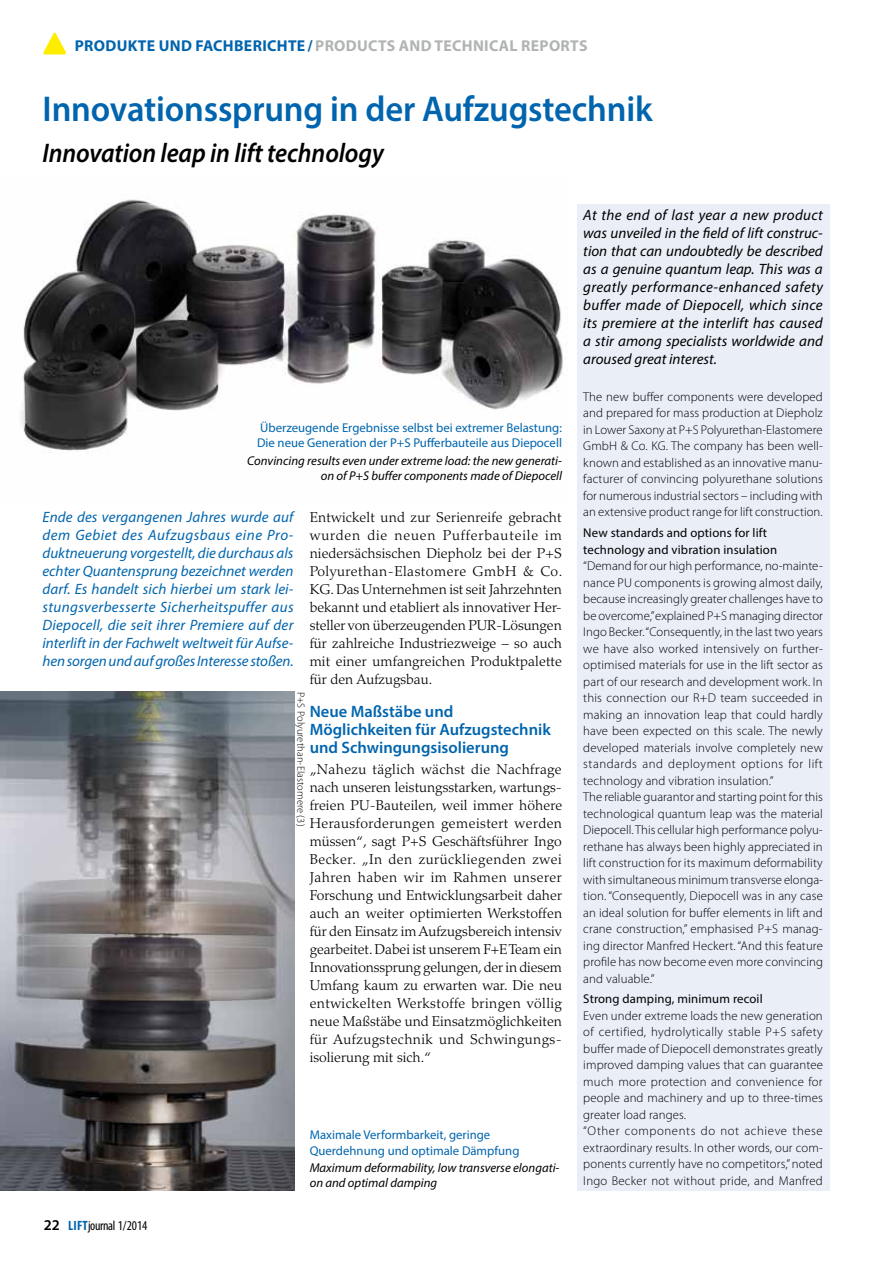
<style>
.page{position:relative;width:893px;height:1263px;background:#fff}
.page>*{position:absolute;margin:0;border:0;box-sizing:border-box;transform-origin:0 0}
.t1{font:600 36px "Myriad Pro";letter-spacing:-.005em;color:#0065ae;scale:.96 1}
.t2{font:italic 600 27px "Myriad Pro";letter-spacing:-.005em;color:#000;scale:.93 1}
.t3{font:600 16.5px/18px "Myriad Pro";color:#0065ae}
.t4{font:700 15.75px "Myriad Pro";color:#b1b3b4}
.t5{font:700 15.75px "Myriad Pro";color:#0065ae}
.t6{font:italic 15px/18px "Myriad Pro";letter-spacing:-.01em;color:#0065ae;text-align:justify}
.t7{font:italic 15px/18px "Myriad Pro";letter-spacing:.005em;color:#000;text-align:justify}
.t8{font:300 14.25px/18px "Palatino";color:#000;text-align:justify}
.t9{font:condensed 13.5px "Myriad Pro";letter-spacing:-.025em;color:#000}
.t10{font:300 12.75px/16.5px "Myriad Pro";letter-spacing:.01em;color:#000}
.t11{font:12.75px/15.3px "Myriad Pro";color:#0065ae}
.t12{font:italic 12.75px/15.3px "Myriad Pro";color:#000;text-align:right}
.t13{font:12.75px/16.5px "Myriad Pro";letter-spacing:.01em;color:#000}
.t14{font:300 10.5px "Myriad Pro";letter-spacing:.01em;color:#000}
.s1{color:#0065ae}
.s2{font-weight:600;font-stretch:normal;font-size:15px}
.s3{font-weight:700;color:#0065ae}
</style>
<div class="page">
<div style="left:577px;top:204px;width:252px;height:987px;background:#eaeef7"></div>
<img style="left:0;top:692px;width:295px;height:499px">
<img style="left:21px;top:199px;width:542px;height:254px">
<svg style="left:43px;top:32px;width:24px;height:23px"></svg>
<p class="t5" style="left:75px;top:35px;width:21px">PRODUKTE</p>
<p class="t5" style="left:159px;top:35px;width:12px">UND</p>
<p class="t5" style="left:195px;top:35px;width:10px">FACHBERICHTE</p>
<p class="t4" style="left:307px;top:35px;width:29px"><span class="s1">/</span>PRODUCTS</p>
<p class="t4" style="left:399px;top:35px;width:12px">AND</p>
<p class="t4" style="left:435px;top:35px;width:11px">TECHNICAL</p>
<p class="t4" style="left:521px;top:35px;width:11px">REPORTS</p>
<h1 class="t1" style="left:43px;top:86px;width:637px">Innovationssprung in der Aufzugstechnik</h1>
<h2 class="t2" style="left:43px;top:136px;width:369px">Innovation leap in lift technology</h2>
<p class="t11" style="left:257px;top:420px;width:306px">Überzeugende Ergebnisse selbst bei extremer Belastung:<br>Die neue Generation der P+S Pufferbauteile aus Diepocell</p>
<p class="t12" style="left:247px;top:453px;width:316px">Convincing results even under extreme load: the new generati&shy;on of P+S buffer components made of Diepocell</p>
<p class="t6" style="left:43px;top:508px;width:253px">Ende des vergangenen Jahres wurde auf dem Gebiet des Aufzugsbaus eine Pro&shy;duktneuerung vorgestellt, die durchaus als echter Quantensprung bezeichnet werden darf. Es handelt sich hierbei um stark lei&shy;stungsverbesserte Sicherheitspuffer aus Diepocell, die seit ihrer Premiere auf der interlift in der Fachwelt weltweit für Aufse&shy;hen sorgen und auf großes Interesse stoßen.</p>
<p class="t8" style="left:310px;top:508px;width:254px">Entwickelt und zur Serienreife gebracht wurden die neuen Pufferbauteile im niedersächsischen Diepholz bei der P+S Polyurethan-Elastomere GmbH &amp; Co.<br>KG. Das Unternehmen ist seit Jahrzehnten bekannt und etabliert als innovativer Her&shy;steller von überzeugenden PUR-Lösungen für zahlreiche Industriezweige – so auch mit einer umfangreichen Produktpalette für den Aufzugsbau.</p>
<p class="t3" style="left:310px;top:702px;width:242px">Neue Maßstäbe und<br>Möglichkeiten für Aufzugstechnik und Schwingungsisolierung</p>
<p class="t8" style="left:310px;top:760px;width:254px;text-align:left">„Nahezu täglich wächst die Nachfrage nach unseren leistungsstarken, wartungs&shy;freien PU-Bauteilen, weil immer höhere Herausforderungen gemeistert werden müssen“, sagt P+S Geschäftsführer Ingo Becker. „In den zurückliegenden zwei Jahren haben wir im Rahmen unserer Forschung und Entwicklungsarbeit daher auch an weiter optimierten Werkstoffen für den Einsatz im Aufzugsbereich intensiv gearbeitet. Dabei ist unserem F+E Team ein Innovationssprung gelungen, der in diesem Umfang kaum zu erwarten war. Die neu entwickelten Werkstoffe bringen völlig neue Maßstäbe und Einsatzmöglichkeiten für Aufzugstechnik und Schwingungs&shy;isolierung mit sich.“</p>
<p class="t14" style="left:307px;top:692px;width:136px;rotate:90deg">P+S Polyurethan-Elastomere (3)</p>
<p class="t9" style="left:44px;top:1217px;width:105px"><span class="s2">22</span> <span class="s3">Lift</span>journal 1/2014</p>
<p class="t11" style="left:310px;top:1127px;width:211px">Maximale Verformbarkeit, geringe<br>Querdehnung und optimale Dämpfung</p>
<p class="t12" style="left:310px;top:1160px;width:251px;text-align:left">Maximum deformability, low transverse elongati&shy;on and optimal damping</p>
<p class="t7" style="left:583px;top:205px;width:241px">At the end of last year a new product was unveiled in the field of lift construc&shy;tion that can undoubtedly be described as a genuine quantum leap. This was a greatly performance-enhanced safety buffer made of Diepocell, which since its premiere at the interlift has caused a stir among specialists worldwide and aroused great interest.</p>
<p class="t10" style="left:583px;top:389px;width:241px;text-align:justify">The new buffer components were developed and prepared for mass production at Diepholz in Lower Saxony at P+S Polyurethan-Elastomere GmbH &amp; Co. KG. The company has been well&shy;known and established as an innovative manu&shy;facturer of convincing polyurethane solutions for numerous industrial sectors – including with an extensive product range for lift construction.</p>
<p class="t13" style="left:583px;top:524px;width:195px">New standards and options for lift technology and vibration insulation</p>
<p class="t10" style="left:583px;top:558px;width:241px">“Demand for our high performance, no-mainte&shy;nance PU components is growing almost daily, because increasingly greater challenges have to be overcome,” explained P+S managing director Ingo Becker. “Consequently, in the last two years we have also worked intensively on further&shy;optimised materials for use in the lift sector as part of our research and development work. In this connection our R+D team succeeded in making an innovation leap that could hardly have been expected on this scale. The newly developed materials involve completely new standards and deployment options for lift technology and vibration insulation.”<br>The reliable guarantor and starting point for this technological quantum leap was the material Diepocell. This cellular high performance polyu&shy;rethane has always been highly appreciated in lift construction for its maximum deformability with simultaneous minimum transverse elonga&shy;tion. “Consequently, Diepocell was in any case an ideal solution for buffer elements in lift and crane construction,” emphasised P+S manag&shy;ing director Manfred Heckert. “And this feature profile has now become even more convincing and valuable.”</p>
<p class="t13" style="left:583px;top:991px;width:181px">Strong damping, minimum recoil</p>
<p class="t10" style="left:583px;top:1008px;width:241px">Even under extreme loads the new generation of certified, hydrolytically stable P+S safety buffer made of Diepocell demonstrates greatly improved damping values that can guarantee much more protection and convenience for people and machinery and up to three-times greater load ranges.<br>“Other components do not achieve these extraordinary results. In other words, our com&shy;ponents currently have no competitors,” noted Ingo Becker not without pride, and Manfred</p>
</div>
